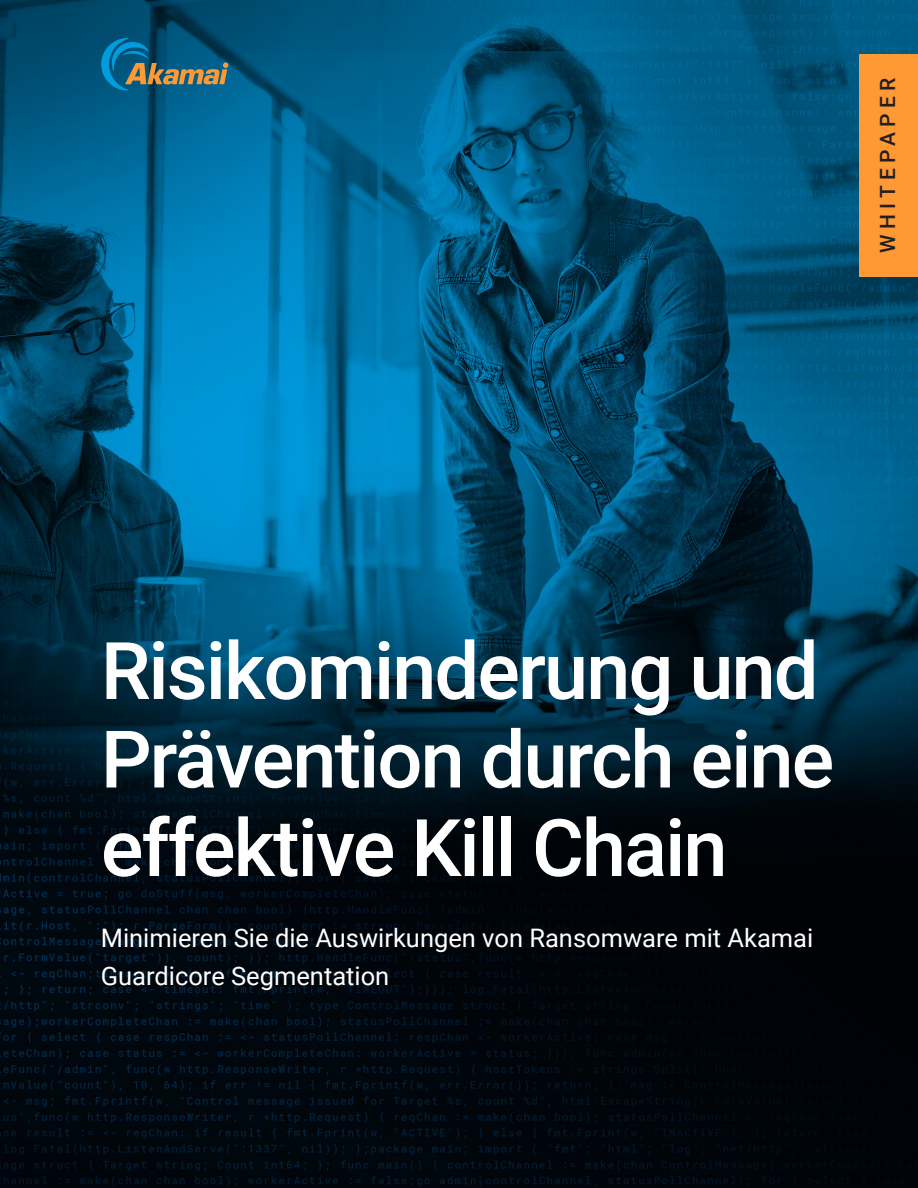
<style>
.page{position:relative;width:918px;height:1188px;background:#fff}
.page>*{position:absolute;margin:0;border:0;box-sizing:border-box;transform-origin:0 0}
.t1{font:500 79.5px/88.5px "Roboto";letter-spacing:-.025em;color:#fff}
.t2{font:25.5px/37.5px "Roboto";color:#fff}
.t3{font:500 21px "Roboto";letter-spacing:.25em;color:#231f20}
.t4{font:500 18px "Roboto";letter-spacing:.035em;color:#231f20}
</style>
<div class="page">
<img style="left:0;top:0;width:918px;height:1188px">
<svg style="left:101px;top:38px;width:127px;height:53px;background:#296678"></svg>
<div style="left:860px;top:54px;width:58px;height:222px;background:#f93"></div>
<p class="t3" style="left:873px;top:253px;width:176px;rotate:-90deg">WHITEPAPER</p>
<p class="t4" style="left:869px;top:161px;width:78px;rotate:-90deg">BERICHT</p>
<p class="t1" style="left:101px;top:624px;width:735px">Risikominderung und<br>Prävention durch eine effektive Kill Chain</p>
<p class="t2" style="left:101px;top:918px;width:714px">Minimieren Sie die Auswirkungen von Ransomware mit Akamai<br>Guardicore Segmentation</p>
</div>
